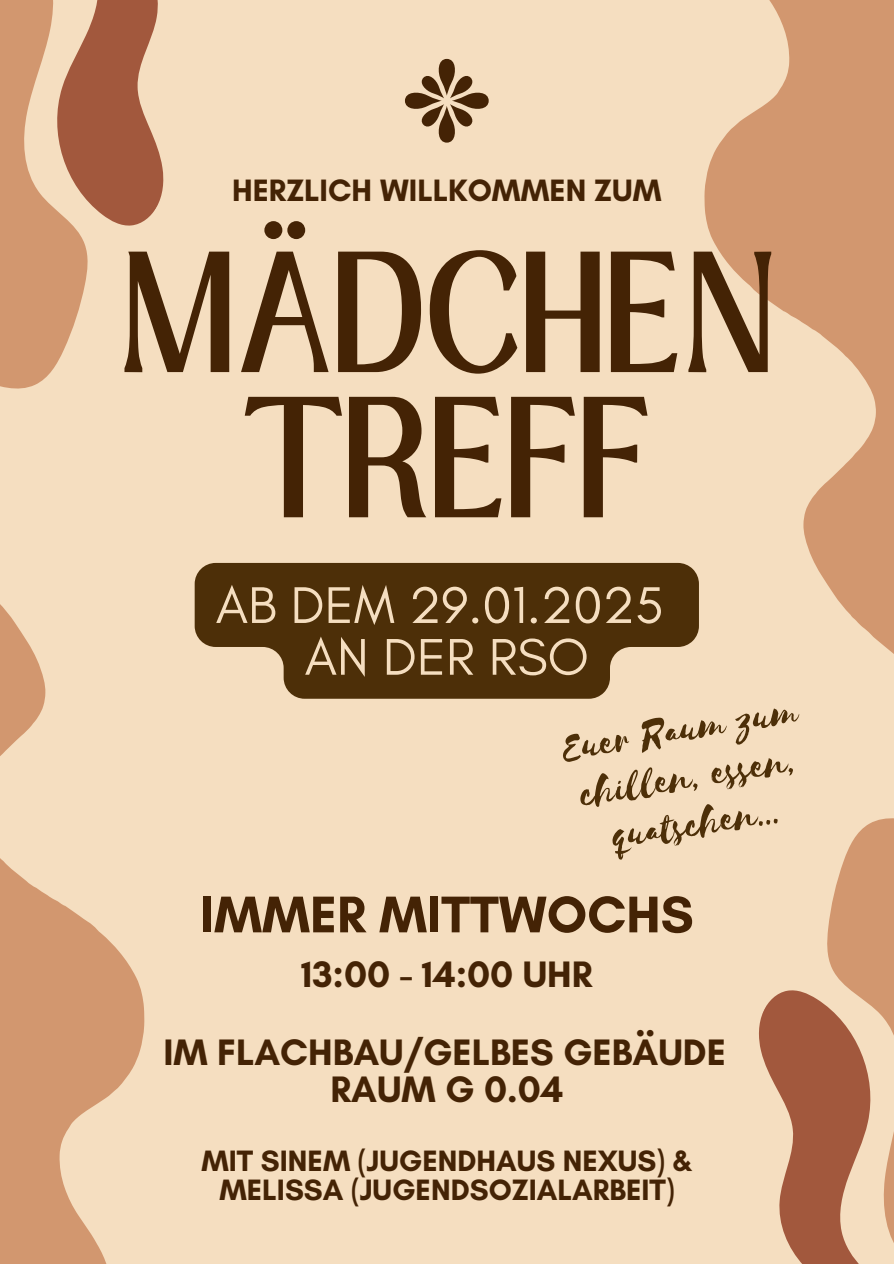
<style>
.page{position:relative;width:894px;height:1264px;background:#fff}
.page>*{position:absolute;margin:0;border:0;box-sizing:border-box;transform-origin:0 0}
.t1{font:132px/145.2px "Loubag";color:#442305;text-align:center}
.t2{font:52.5px/51.8px "Glacial Indifference";color:#f5dec0;text-align:center}
.t3{font:700 52.5px "Glacial Indifference";color:#442305}
.t4{font:45px/47.2px "Selima";color:#4d2f08;text-align:center}
.t5{font:700 37.5px/37.2px "Glacial Indifference";color:#442305;text-align:center}
.t6{font:700 31.5px "Glacial Indifference";color:#442305}
.t7{font:700 30px/29.2px "Glacial Indifference";color:#442305;text-align:center}
</style>
<div class="page">
<div style="left:0;top:0;width:893px;height:1263px;background:#f5dec0"></div>
<svg style="left:405px;top:59px;width:83px;height:83px"></svg>
<svg style="left:0;top:604px;width:144px;height:659px"></svg>
<svg style="left:704px;top:0;width:189px;height:653px;fill:#d2976f"></svg>
<svg style="left:0;top:238px;width:88px;height:151px;fill:#d2976f"></svg>
<svg style="left:0;top:0;width:164px;height:238px"></svg>
<svg style="left:827px;top:818px;width:66px;height:161px;fill:#d2976f"></svg>
<svg style="left:759px;top:979px;width:134px;height:284px;fill:#a2583d"></svg>
<svg style="left:195px;top:563px;width:503px;height:135px;background:#644721"></svg>
<p class="t6" style="left:232px;top:171px;width:430px">HERZLICH WILLKOMMEN ZUM</p>
<p class="t1" style="left:117px;top:243px;width:660px">MÄDCHEN<br>TREFF</p>
<p class="t2" style="left:216px;top:578px;width:449px">AB DEM 29.01.2025<br>AN DER RSO</p>
<h4 class="t4" style="left:559px;top:726px;width:239px;rotate:-9deg">Euer Raum zum chillen, essen, quatschen...</h4>
<h3 class="t3" style="left:200px;top:882px;width:495px">IMMER MITTWOCHS</h3>
<p class="t5" style="left:301px;top:955px;width:293px">13:00 - 14:00 UHR</p>
<h1 class="t5" style="left:163px;top:1032px;width:564px">IM FLACHBAU/GELBES GEBÄUDE<br>RAUM G 0.04</h1>
<p class="t7" style="left:201px;top:1145px;width:492px">MIT SINEM (JUGENDHAUS NEXUS) &amp;<br>MELISSA (JUGENDSOZIALARBEIT)</p>
</div>
